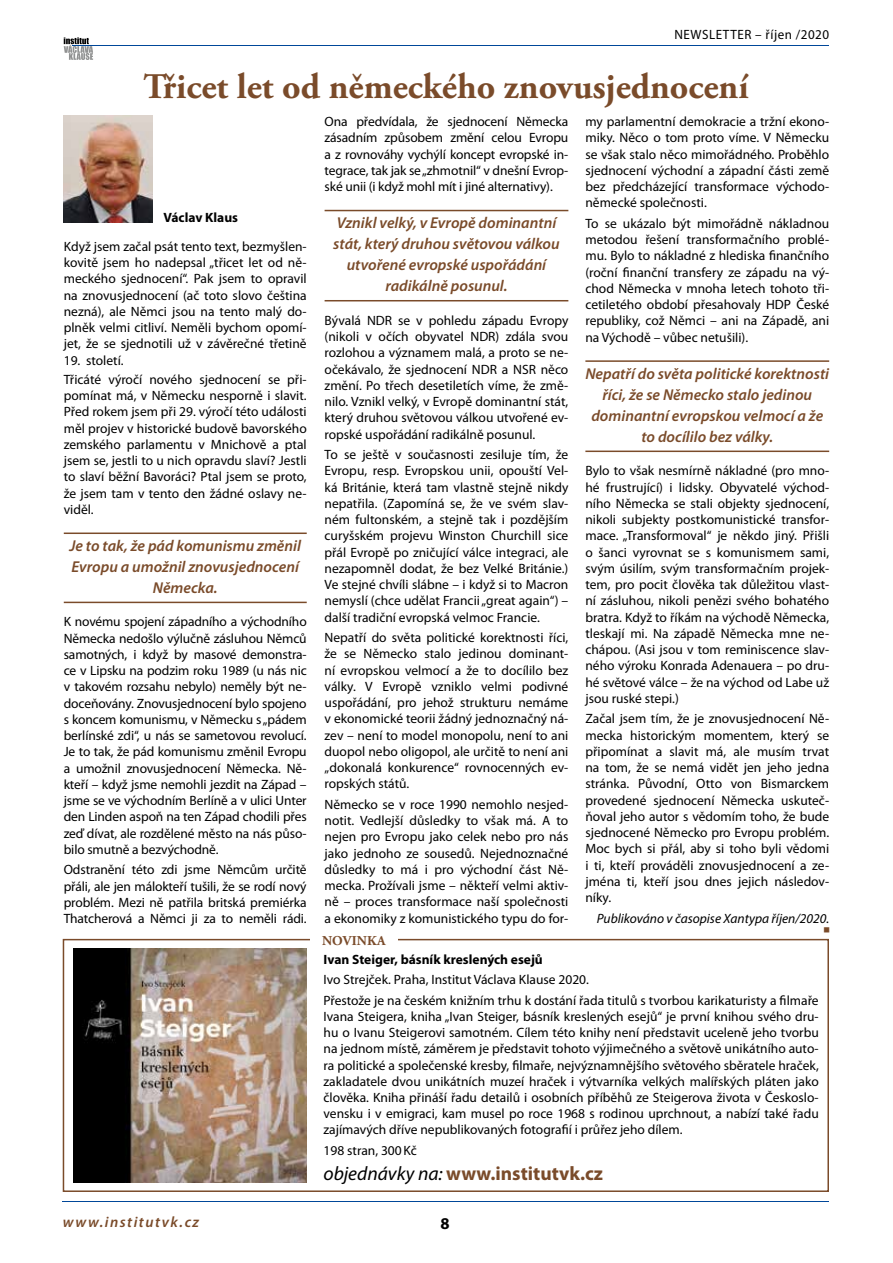
<style>
.page{position:relative;width:893px;height:1263px;background:#fff}
.page>*{position:absolute;margin:0;border:0;box-sizing:border-box;transform-origin:0 0}
.t1{font:700 36px "Adobe Garamond Pro";color:#7a4b2a}
.t2{font:700 19.5px "Myriad Pro";color:#7a4b2a}
.t3{font:700 16.5px "Myriad Pro";color:#000}
.t4{font:italic 600 15.75px/21px "Myriad Pro";color:#7a4b2a;text-align:center}
.t5{font:italic 600 15px "Myriad Pro";letter-spacing:.1em;color:#7a4b2a}
.t6{font:13.5px/16.2px "Myriad Pro";color:#000;text-align:justify}
.t7{font:700 13.5px "Myriad Pro";color:#000}
.t8{font:italic 13.5px "Myriad Pro";color:#000}
.t9{font:13.5px "Myriad Pro";letter-spacing:.04em;color:#000}
.t10{font:700 13.5px "Adobe Garamond Pro";letter-spacing:.015em;color:#7a4b2a}
.t11{font:7.5px "Zapf Dingbats Itc LOT";color:#7a4b2a}
.s1{font-weight:400;font-style:italic;color:#000}
</style>
<div class="page">
<svg style="left:64px;top:37px;width:29px;height:23px"></svg>
<hr style="left:72px;top:45px;width:242px;height:1px;background:#004799">
<hr style="left:149px;top:45px;width:679px;height:1px;background:#004799">
<hr style="left:63px;top:1201px;width:765px;height:1px;background:#004799">
<img style="left:64px;top:116px;width:89px;height:106px">
<hr style="left:64px;top:532px;width:243px;height:2px;background:#7a4b2a">
<hr style="left:64px;top:602px;width:243px;height:1px;background:#7a4b2a">
<hr style="left:325px;top:210px;width:243px;height:1px;background:#7a4b2a">
<hr style="left:325px;top:300px;width:243px;height:1px;background:#7a4b2a">
<hr style="left:585px;top:360px;width:244px;height:2px;background:#7a4b2a">
<hr style="left:585px;top:451px;width:244px;height:1px;background:#7a4b2a">
<div style="left:63px;top:939px;width:766px;height:253px;border:2px solid #7a4b2a"></div>
<div style="left:310px;top:931px;width:87px;height:18px;background:#fff"></div>
<img style="left:73px;top:949px;width:233px;height:234px">
<p class="t9" style="left:674px;top:27px;width:156px">NEWSLETTER – říjen /2020</p>
<h1 class="t1" style="left:143px;top:66px;width:607px">Třicet let od německého znovusjednocení</h1>
<p class="t7" style="left:163px;top:210px;width:76px">Václav Klaus</p>
<p class="t6" style="left:64px;top:238px;width:244px">Když jsem začal psát tento text, bezmyšlen&shy;kovitě jsem ho nadepsal „třicet let od ně&shy;meckého sjednocení“. Pak jsem to opravil na znovusjednocení (ač toto slovo čeština nezná), ale Němci jsou na tento malý do&shy;plněk velmi citliví. Neměli bychom opomí&shy;jet, že se sjednotili už v závěrečné třetině</p>
<p class="t6" style="left:64px;top:351px;width:244px;line-height:19.2px">19. století.<br>Třicáté výročí nového sjednocení se při-</p>
<p class="t6" style="left:64px;top:388px;width:244px">pomínat má, v Německu nesporně i slavit.<br>Před rokem jsem při 29. výročí této události měl projev v historické budově bavorského zemského parlamentu v Mnichově a ptal jsem se, jestli to u nich opravdu slaví? Jestli to slaví běžní Bavoráci? Ptal jsem se proto, že jsem tam v tento den žádné oslavy ne&shy;viděl.</p>
<p class="t4" style="left:69px;top:535px;width:233px">Je to tak, že pád komunismu změnil<br>Evropu a umožnil znovusjednocení<br>Německa.</p>
<p class="t6" style="left:64px;top:614px;width:244px">K novému spojení západního a východního Německa nedošlo výlučně zásluhou Němců samotných, i když by masové demonstra&shy;ce v Lipsku na podzim roku 1989 (u nás nic v takovém rozsahu nebylo) neměly být ne&shy;doceňovány. Znovusjednocení bylo spojeno s koncem komunismu, v Německu s„pádem berlínské zdi“, u nás se sametovou revolucí.<br>Je to tak, že pád komunismu změnil Evropu a umožnil znovusjednocení Německa. Ně&shy;kteří – když jsme nemohli jezdit na Západ – jsme se ve východním Berlíně a v ulici Unter den Linden aspoň na ten Západ chodili přes zeď dívat, ale rozdělené město na nás půso&shy;bilo smutně a bezvýchodně.</p>
<p class="t6" style="left:64px;top:862px;width:244px">Odstranění této zdi jsme Němcům určitě přáli, ale jen málokteří tušili, že se rodí nový problém. Mezi ně patřila britská premiérka Thatcherová a Němci ji za to neměli rádi.</p>
<p class="t6" style="left:325px;top:114px;width:245px">Ona předvídala, že sjednocení Německa zásadním způsobem změní celou Evropu a z rovnováhy vychýlí koncept evropské in&shy;tegrace, tak jak se „zhmotnil“ v dnešní Evrop&shy;ské unii (i když mohl mít i jiné alternativy).</p>
<p class="t4" style="left:333px;top:213px;width:228px">Vznikl velký, v Evropě dominantní stát, který druhou světovou válkou utvořené evropské uspořádání radikálně posunul.</p>
<p class="t6" style="left:325px;top:312px;width:245px">Bývalá NDR se v pohledu západu Evropy (nikoli v očích obyvatel NDR) zdála svou rozlohou a významem malá, a proto se ne&shy;očekávalo, že sjednocení NDR a NSR něco změní. Po třech desetiletích víme, že změ&shy;nilo. Vznikl velký, v Evropě dominantní stát, který druhou světovou válkou utvořené ev&shy;ropské uspořádání radikálně posunul.</p>
<p class="t6" style="left:325px;top:447px;width:245px">To se ještě v současnosti zesiluje tím, že Evropu, resp. Evropskou unii, opouští Vel&shy;ká Británie, která tam vlastně stejně nikdy nepatřila. (Zapomíná se, že ve svém slav&shy;ném fultonském, a stejně tak i pozdějším curyšském projevu Winston Churchill sice přál Evropě po zničující válce integraci, ale nezapomněl dodat, že bez Velké Británie.)<br>Ve stejné chvíli slábne – i když si to Macron nemyslí (chce udělat Francii „great again“) – další tradiční evropská velmoc Francie.</p>
<p class="t6" style="left:325px;top:630px;width:245px">Nepatří do světa politické korektnosti říci, že se Německo stalo jedinou dominant&shy;ní evropskou velmocí a že to docílilo bez války. V Evropě vzniklo velmi podivné uspořádání, pro jehož strukturu nemáme v ekonomické teorii žádný jednoznačný ná&shy;zev – není to model monopolu, není to ani duopol nebo oligopol, ale určitě to není ani „dokonalá konkurence“ rovnocenných ev&shy;ropských států.</p>
<p class="t6" style="left:325px;top:796px;width:245px">Německo se v roce 1990 nemohlo nesjed&shy;notit. Vedlejší důsledky to však má. A to nejen pro Evropu jako celek nebo pro nás jako jednoho ze sousedů. Nejednoznačné důsledky to má i pro východní část Ně&shy;mecka. Prožívali jsme – někteří velmi aktiv&shy;ně – proces transformace naší společnosti a ekonomiky z komunistického typu do for-</p>
<p class="t10" style="left:322px;top:933px;width:65px">NOVINKA</p>
<p class="t6" style="left:585px;top:114px;width:245px">my parlamentní demokracie a tržní ekono&shy;miky. Něco o tom proto víme. V Německu se však stalo něco mimořádného. Proběhlo sjednocení východní a západní části země bez předcházející transformace východo&shy;německé společnosti.</p>
<p class="t6" style="left:585px;top:215px;width:245px">To se ukázalo být mimořádně nákladnou metodou řešení transformačního problé&shy;mu. Bylo to nákladné z hlediska finančního (roční finanční transfery ze západu na vý&shy;chod Německa v mnoha letech tohoto tři&shy;cetiletého období přesahovaly HDP České republiky, což Němci – ani na Západě, ani na Východě – vůbec netušili).</p>
<p class="t4" style="left:585px;top:363px;width:245px">Nepatří do světa politické korektnosti říci, že se Německo stalo jedinou dominantní evropskou velmocí a že to docílilo bez války.</p>
<p class="t6" style="left:585px;top:463px;width:245px">Bylo to však nesmírně nákladné (pro mno&shy;hé frustrující) i lidsky. Obyvatelé východ&shy;ního Německa se stali objekty sjednocení, nikoli subjekty postkomunistické transfor&shy;mace. „Transformoval“ je někdo jiný. Přišli o šanci vyrovnat se s komunismem sami, svým úsilím, svým transformačním projek&shy;tem, pro pocit člověka tak důležitou vlast&shy;ní zásluhou, nikoli penězi svého bohatého bratra. Když to říkám na východě Německa, tleskají mi. Na západě Německa mne ne&shy;chápou. (Asi jsou v tom reminiscence slav&shy;ného výroku Konrada Adenauera – po dru&shy;hé světové válce – že na východ od Labe už jsou ruské stepi.)</p>
<p class="t6" style="left:585px;top:711px;width:245px">Začal jsem tím, že je znovusjednocení Ně&shy;mecka historickým momentem, který se připomínat a slavit má, ale musím trvat na tom, že se nemá vidět jen jeho jedna stránka. Původní, Otto von Bismarckem provedené sjednocení Německa uskuteč&shy;ňoval jeho autor s vědomím toho, že bude sjednocené Německo pro Evropu problém.<br>Moc bych si přál, aby si toho byli vědomi i ti, kteří prováděli znovusjednocení a ze&shy;jména ti, kteří jsou dnes jejich následov&shy;níky.</p>
<p class="t8" style="left:597px;top:910px;width:234px">Publikováno v časopise Xantypa říjen/2020.</p>
<p class="t11" style="left:830px;top:927px;width:7px;rotate:90deg">■</p>
<p class="t7" style="left:324px;top:952px;width:221px">Ivan Steiger, básník kreslených esejů</p>
<p class="t6" style="left:324px;top:970px;width:497px;line-height:20.4px">Ivo Strejček. Praha, Institut Václava Klause 2020.<br>Přestože je na českém knižním trhu k dostání řada titulů s tvorbou karikaturisty a filmaře</p>
<p class="t6" style="left:324px;top:1009px;width:497px">Ivana Steigera, kniha „Ivan Steiger, básník kreslených esejů“ je první knihou svého dru&shy;hu o Ivanu Steigerovi samotném. Cílem této knihy není představit uceleně jeho tvorbu na jednom místě, záměrem je představit tohoto výjimečného a světově unikátního auto&shy;ra politické a společenské kresby, filmaře, nejvýznamnějšího světového sběratele hraček, zakladatele dvou unikátních muzeí hraček i výtvarníka velkých malířských pláten jako člověka. Kniha přináší řadu detailů i osobních příběhů ze Steigerova života v Českoslo&shy;vensku i v emigraci, kam musel po roce 1968 s rodinou uprchnout, a nabízí také řadu zajímavých dříve nepublikovaných fotografií i průřez jeho dílem.</p>
<p class="t6" style="left:324px;top:1142px;width:95px">198 stran, 300Kč</p>
<h2 class="t2" style="left:324px;top:1162px;width:281px"><span class="s1">objednávky na:</span> www.institutvk.cz</h2>
<p class="t5" style="left:63px;top:1213px;width:138px">www.institutvk.cz</p>
<p class="t3" style="left:440px;top:1214px;width:11px">8</p>
</div>
